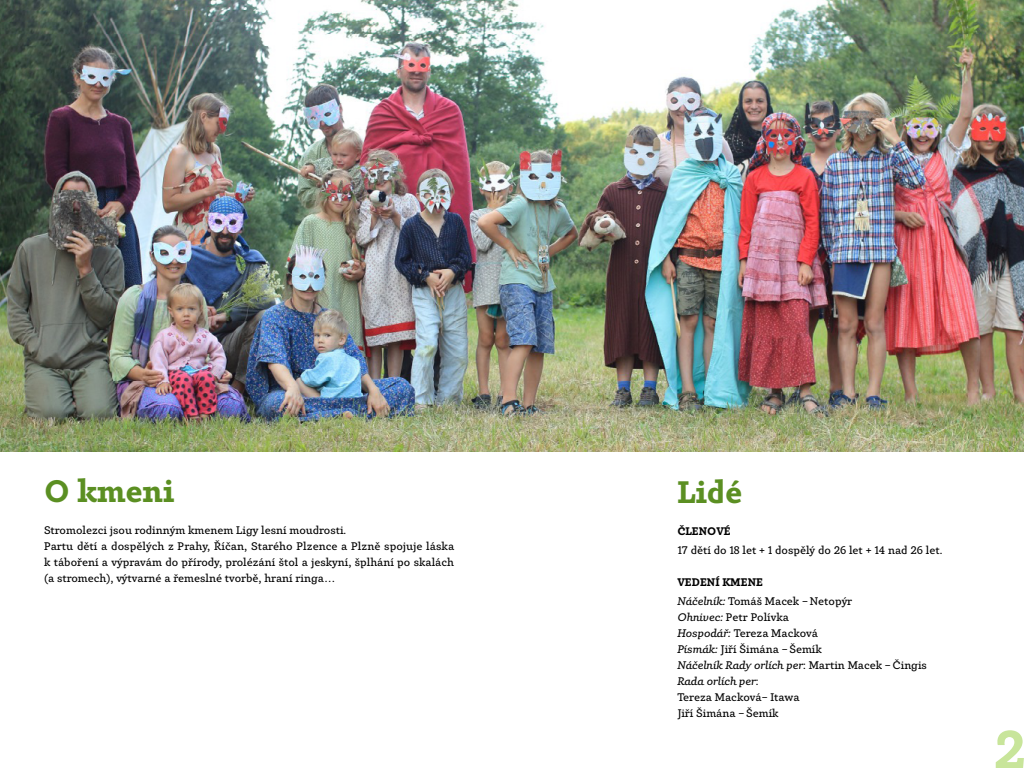
<style>
.page{position:relative;width:1024px;height:768px;background:#fff}
.page>*{position:absolute;margin:0;border:0;box-sizing:border-box;transform-origin:0 0}
.t1{font:700 53px "Carot Slab";color:#c8e59a}
.t2{font:700 31px "Carot Slab";color:#5b8f22}
.t3{font:11px/16px "Carot Slab";color:#000}
.t4{font:700 11px "Carot Slab";color:#000}
.s1{font-weight:700}
.s2{font-style:italic}
</style>
<div class="page">
<img style="left:0;top:0;width:1024px;height:452px">
<h2 class="t2" style="left:44px;top:472px;width:132px">O KMENI</h2>
<p class="t3" style="left:44px;top:523px;width:412px">Stromolezci jsou rodinným kmenem Ligy lesní moudrosti.<br>Partu dětí a dospělých z Prahy, Říčan, Starého Plzence a Plzně spojuje láska k táboření a výpravám do přírody, prolézání štol a jeskyní, šplhání po skalách (a stromech), výtvarné a řemeslné tvorbě, hraní ringa…</p>
<h2 class="t2" style="left:677px;top:473px;width:67px">LIDÉ</h2>
<p class="t4" style="left:677px;top:525px;width:55px">ČLENOVÉ</p>
<p class="t3" style="left:677px;top:543px;width:267px">17 dětí do 18 let + 1 dospělý do 26 let + 14 nad 26 let.</p>
<p class="t3" style="left:677px;top:573px;width:176px;line-height:19px"><span class="s1">VEDENÍ KMENE<br></span><span class="s2">Náčelník:</span> Tomáš Macek – Netopýr</p>
<p class="t3" style="left:677px;top:610px;width:251px"><span class="s2">Ohnivec:</span> Petr Polívka<br><span class="s2">Hospodář:</span> Tereza Macková<br><span class="s2">Písmák:</span> Jiří Šimána – Šemík<br><span class="s2">Náčelník Rady orlích per</span>: Martin Macek – Čingis<br><span class="s2">Rada orlích per</span>:<br>Tereza Macková– Itawa<br>Jiří Šimána – Šemík</p>
<h1 class="t1" style="left:993px;top:717px;width:34px">2</h1>
</div>
